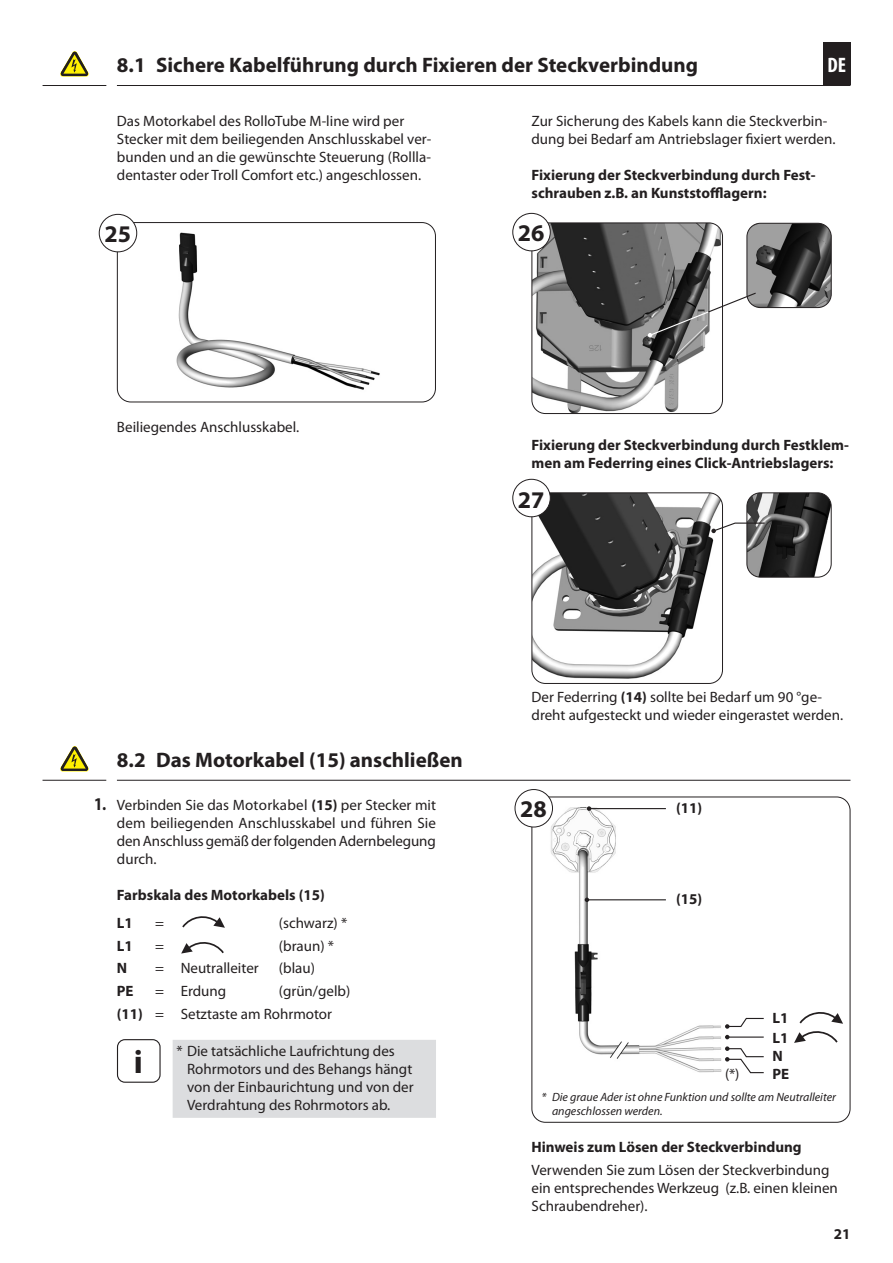
<style>
.page{position:relative;width:893px;height:1263px;background:#fff}
.page>*{position:absolute;margin:0;border:0;box-sizing:border-box;transform-origin:0 0}
.INFO_-_Icon_-_DE{font:700 33px "Myriad Pro";color:#231f20}
.t1{font:700 24px "Myriad Pro";color:#231f20}
.t2{font:700 21px "Myriad Pro";color:#231f20}
.t3{font:700 condensed 21px "Myriad Pro";color:#fff}
.Fließtext_-_DE{font:15px/18px "Myriad Pro";color:#231f20}
.Untertitel_-_DE{font:700 15px/18px "Myriad Pro";color:#231f20}
.Nützliche_Infos_4_Ze{font:15px/18px "Myriad Pro";color:#231f20}
.Fließtext_-_DE-2{font:700 15px "Myriad Pro";color:#231f20}
.Fließtext_kursiv_-_D{font:italic 12px/14.4px "Myriad Pro";color:#231f20}
.s1{font-weight:700;font-stretch:condensed;font-size:18px}
.s2{font-weight:700}
</style>
<div class="page">
<hr style="left:117px;top:85px;width:733px;height:1px;background:#231f20">
<hr style="left:43px;top:85px;width:63px;height:1px;background:#231f20">
<div style="left:823px;top:43px;width:27px;height:42px;background:#231f20"></div>
<div style="left:531px;top:797px;width:319px;height:326px;border:1px solid #231f20;border-radius:14px"></div>
<img style="left:550px;top:807px;width:172px;height:266px">
<hr style="left:727px;top:1036px;width:37px;height:2px;background:#231f20">
<svg style="left:725px;top:1035px;width:4px;height:4px"></svg>
<svg style="left:794px;top:1012px;width:49px;height:31px"></svg>
<div style="left:515px;top:789px;width:37px;height:38px;background:#fff;border-radius:50%"></div>
<div style="left:515px;top:789px;width:38px;height:38px;border:1px solid #231f20;border-radius:50%"></div>
<img style="left:176px;top:232px;width:204px;height:158px">
<div style="left:117px;top:222px;width:319px;height:180px;border:1px solid #231f20;border-radius:14px"></div>
<div style="left:99px;top:214px;width:38px;height:38px;background:#fff;border-radius:50%"></div>
<div style="left:99px;top:214px;width:38px;height:38px;border:1px solid #231f20;border-radius:50%"></div>
<img style="left:533px;top:223px;width:189px;height:189px">
<div style="left:531px;top:223px;width:192px;height:191px;border:1px solid #231f20;border-radius:14px"></div>
<img style="left:533px;top:494px;width:188px;height:188px">
<div style="left:531px;top:492px;width:192px;height:192px;border:1px solid #231f20;border-radius:14px"></div>
<img style="left:748px;top:494px;width:82px;height:83px">
<div style="left:746px;top:492px;width:86px;height:85px;border:1px solid #231f20;border-radius:14px"></div>
<img style="left:747px;top:223px;width:83px;height:85px">
<div style="left:747px;top:223px;width:85px;height:85px;border:1px solid #231f20;border-radius:14px"></div>
<svg style="left:711px;top:522px;width:55px;height:11px"></svg>
<svg style="left:648px;top:292px;width:109px;height:45px"></svg>
<div style="left:513px;top:213px;width:37px;height:38px;background:#fff;border-radius:50%"></div>
<div style="left:512px;top:213px;width:39px;height:38px;border:1px solid #231f20;border-radius:50%"></div>
<div style="left:513px;top:479px;width:37px;height:38px;background:#fff;border-radius:50%"></div>
<div style="left:512px;top:479px;width:39px;height:38px;border:1px solid #231f20;border-radius:50%"></div>
<hr style="left:589px;top:808px;width:77px;height:1px;background:#231f20">
<svg style="left:587px;top:806px;width:4px;height:5px"></svg>
<hr style="left:587px;top:899px;width:79px;height:1px;background:#231f20">
<svg style="left:585px;top:897px;width:4px;height:5px"></svg>
<svg style="left:725px;top:1017px;width:39px;height:12px"></svg>
<svg style="left:725px;top:1046px;width:39px;height:28px"></svg>
<svg style="left:60px;top:746px;width:29px;height:25px"></svg>
<svg style="left:182px;top:916px;width:43px;height:12px"></svg>
<svg style="left:181px;top:942px;width:43px;height:12px"></svg>
<div style="left:173px;top:1040px;width:263px;height:78px;background:#dcdddf"></div>
<div style="left:117px;top:1039px;width:44px;height:44px;border:1px solid #231f20;border-radius:7px"></div>
<hr style="left:117px;top:780px;width:733px;height:1px;background:#231f20">
<hr style="left:43px;top:780px;width:63px;height:1px;background:#231f20">
<svg style="left:60px;top:51px;width:29px;height:26px"></svg>
<p class="t2" style="left:117px;top:53px;width:583px">8.1 Sichere Kabelführung durch Fixieren der Steckverbindung</p>
<p class="Fließtext_-_DE" style="left:117px;top:112px;width:316px">Das Motorkabel des RolloTube M-line wird per Stecker mit dem beiliegenden Anschlusskabel ver&shy;bunden und an die gewünschte Steuerung (Rollla&shy;dentaster oder Troll Comfort etc.) angeschlossen.</p>
<h3 class="t3" style="left:827px;top:53px;width:20px">DE</h3>
<p class="Fließtext_-_DE" style="left:531px;top:112px;width:306px">Zur Sicherung des Kabels kann die Steckverbin&shy;dung bei Bedarf am Antriebslager fixiert werden.</p>
<p class="Untertitel_-_DE" style="left:532px;top:166px;width:286px">Fixierung der Steckverbindung durch Fest&shy;schrauben z.B. an Kunststofflagern:</p>
<p class="t1" style="left:104px;top:221px;width:28px">25</p>
<p class="Fließtext_-_DE" style="left:117px;top:418px;width:184px">Beiliegendes Anschlusskabel.</p>
<p class="t1" style="left:518px;top:220px;width:28px">26</p>
<p class="Untertitel_-_DE" style="left:532px;top:436px;width:319px">Fixierung der Steckverbindung durch Festklem&shy;men am Federring eines Click-Antriebslagers:</p>
<p class="t1" style="left:518px;top:486px;width:28px">27</p>
<p class="t2" style="left:117px;top:748px;width:347px">8.2 Das Motorkabel (15) anschließen</p>
<p class="Fließtext_-_DE" style="left:117px;top:796px;width:321px;text-align:justify;text-indent:-22px"><span class="s1">1.</span> Verbinden Sie das Motorkabel <span class="s2">(15)</span> per Stecker mit dem beiliegenden Anschlusskabel und führen Sie den Anschluss gemäß der folgenden Adernbelegung durch.</p>
<p class="Untertitel_-_DE" style="left:117px;top:886px;width:209px">Farbskala des Motorkabels (15)</p>
<p class="Fließtext_-_DE-2" style="left:117px;top:915px;width:17px">L1</p>
<p class="Fließtext_-_DE" style="left:155px;top:914px;width:10px">=</p>
<p class="Fließtext_-_DE" style="left:279px;top:914px;width:70px">(schwarz) *</p>
<p class="Fließtext_-_DE-2" style="left:117px;top:937px;width:17px">L1</p>
<p class="Fließtext_-_DE" style="left:155px;top:937px;width:10px">=</p>
<p class="Fließtext_-_DE" style="left:279px;top:937px;width:57px">(braun) *</p>
<p class="Fließtext_-_DE-2" style="left:117px;top:960px;width:12px">N</p>
<p class="Fließtext_-_DE" style="left:155px;top:960px;width:105px">= Neutralleiter</p>
<p class="Fließtext_-_DE" style="left:279px;top:960px;width:38px">(blau)</p>
<p class="Fließtext_-_DE-2" style="left:117px;top:983px;width:18px">PE</p>
<p class="Fließtext_-_DE" style="left:155px;top:982px;width:73px">= Erdung</p>
<p class="Fließtext_-_DE" style="left:279px;top:982px;width:73px">(grün/gelb)</p>
<p class="Fließtext_-_DE" style="left:117px;top:1005px;width:217px"><span class="s2">(11)</span> = Setztaste am Rohrmotor</p>
<p class="INFO_-_Icon_-_DE" style="left:134px;top:1044px;width:11px">i</p>
<p class="Nützliche_Infos_4_Ze" style="left:187px;top:1042px;width:228px;text-indent:-11px">* Die tatsächliche Laufrichtung des Rohrmotors und des Behangs hängt von der Einbaurichtung und von der Verdrahtung des Rohrmotors ab.</p>
<p class="Fließtext_-_DE" style="left:532px;top:688px;width:313px">Der Federring <span class="s2">(14)</span> sollte bei Bedarf um 90 °ge&shy;dreht aufgesteckt und wieder eingerastet werden.</p>
<p class="t1" style="left:520px;top:796px;width:28px">28</p>
<p class="Fließtext_-_DE-2" style="left:676px;top:799px;width:28px">(11)</p>
<p class="Fließtext_-_DE-2" style="left:676px;top:890px;width:28px">(15)</p>
<p class="Fließtext_-_DE" style="left:725px;top:1065px;width:16px">(*)</p>
<p class="Fließtext_-_DE-2" style="left:772px;top:1010px;width:17px">L1</p>
<p class="Fließtext_-_DE-2" style="left:772px;top:1029px;width:17px">L1</p>
<p class="Fließtext_-_DE-2" style="left:772px;top:1047px;width:12px">N</p>
<p class="Fließtext_-_DE-2" style="left:772px;top:1065px;width:18px">PE</p>
<p class="Fließtext_kursiv_-_D" style="left:552px;top:1090px;width:285px;text-indent:-11px">* Die graue Ader ist ohne Funktion und sollte am Neutralleiter angeschlossen werden.</p>
<p class="Untertitel_-_DE" style="left:532px;top:1138px;width:272px">Hinweis zum Lösen der Steckverbindung</p>
<p class="Fließtext_-_DE" style="left:532px;top:1161px;width:308px">Verwenden Sie zum Lösen der Steckverbindung ein entsprechendes Werkzeug (z.B. einen kleinen<br>Schraubendreher).</p>
<p class="Untertitel_-_DE" style="left:834px;top:1225px;width:18px">21</p>
</div>
